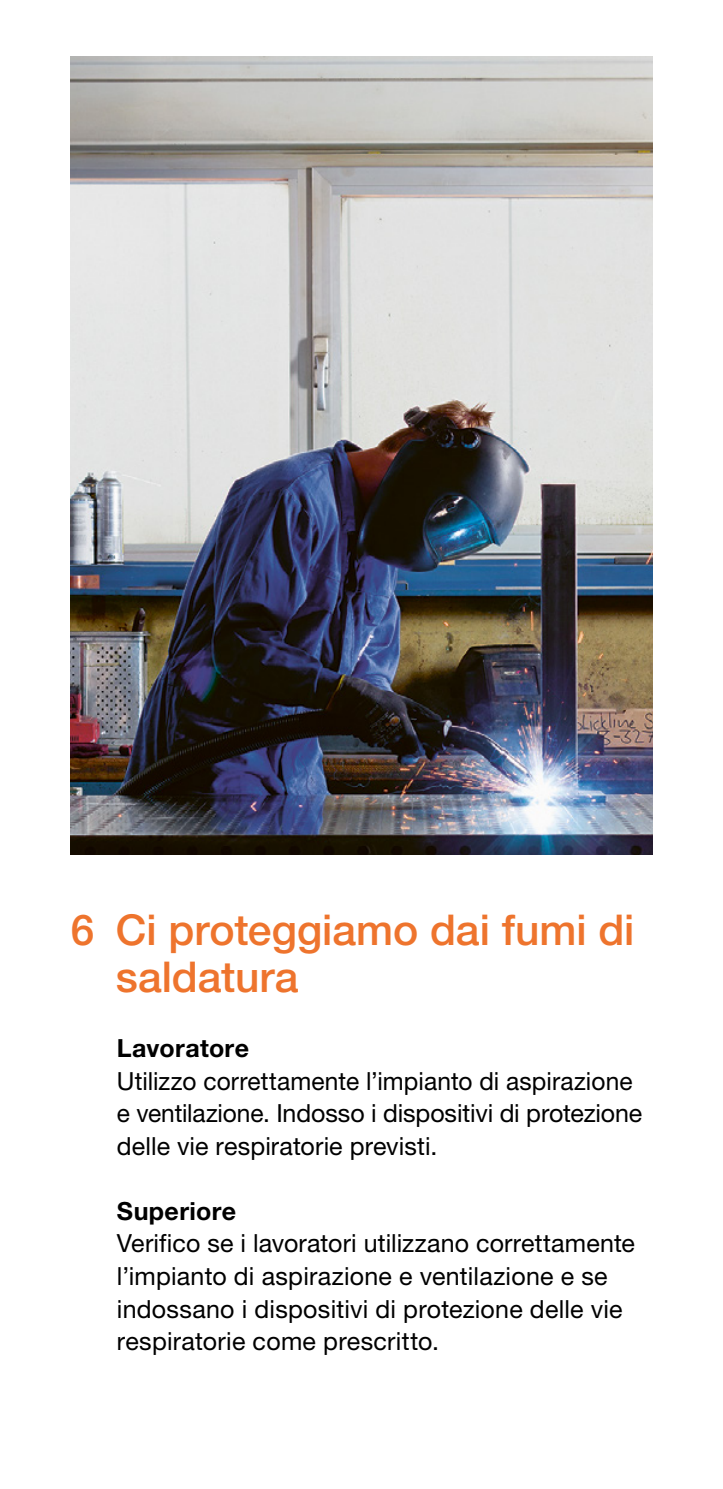
<style>
.page{position:relative;width:723px;height:1489px;background:#fff}
.page>*{position:absolute;margin:0;border:0;box-sizing:border-box;transform-origin:0 0}
.t1{font:500 42.5px/47.5px "Helvetica Neue LT Std";color:#ee742d}
.t2{font:25px/32.5px "Helvetica Neue LT Std";letter-spacing:.005em;color:#000}
.t3{font:700 25px "Helvetica Neue LT Std";letter-spacing:.015em;color:#000}
</style>
<div class="page">
<img style="left:71px;top:57px;width:581px;height:797px">
<h1 class="t1" style="left:116px;top:905px;width:520px;text-indent:-45px">6 Ci proteggiamo dai fumi di saldatura</h1>
<p class="t3" style="left:117px;top:1032px;width:134px">Lavoratore</p>
<p class="t2" style="left:117px;top:1064px;width:527px">Utilizzo correttamente l’impianto di aspirazione e ventilazione. Indosso i dispositivi di protezione delle vie respiratorie previsti.</p>
<p class="t3" style="left:117px;top:1195px;width:121px">Superiore</p>
<p class="t2" style="left:117px;top:1226px;width:519px">Verifico se i lavoratori utilizzano correttamente l’impianto di aspirazione e ventilazione e se indossano i dispositivi di protezione delle vie respiratorie come prescritto.</p>
</div>
